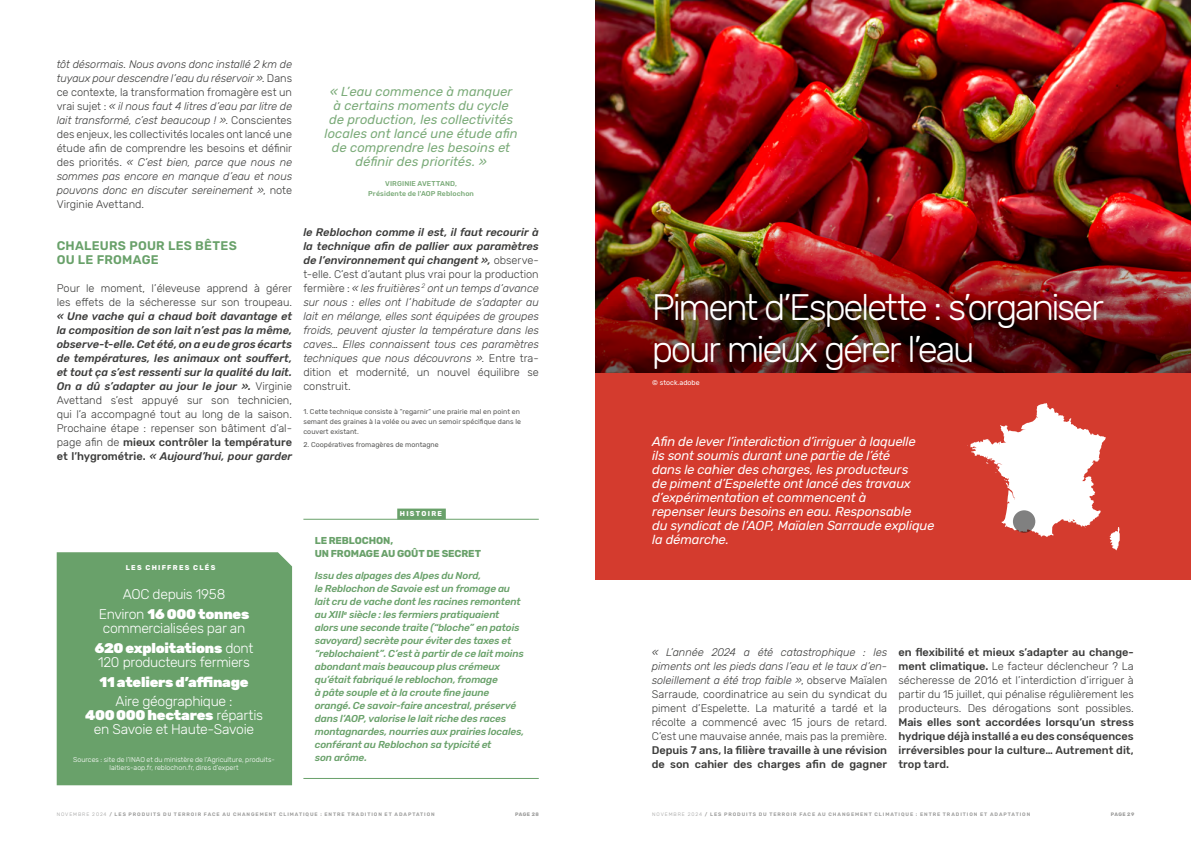
<style>
.page{position:relative;width:1191px;height:842px;background:#fff}
.page>*{position:absolute;margin:0;border:0;box-sizing:border-box;transform-origin:0 0}
.t1{font:300 36.7px/42px "Rubik";letter-spacing:-.065em;color:#fff}
.t2{font:300 14px/19.7px "Rubik";letter-spacing:-.025em;color:#fff;text-align:center}
.t3{font:900 14px "Rubik";letter-spacing:-.02em;color:#fff}
.t4{font:italic 13px/14px "Rubik";letter-spacing:-.015em;color:#fff}
.t5{font:italic 13px/14px "Rubik";letter-spacing:.005em;color:#7aaa78;text-align:center}
.t6{font:600 12.5px/14px "Rubik";letter-spacing:.02em;color:#69a16a}
.t7{font:italic 300 11px/14px "Rubik";letter-spacing:-.005em;color:#3c3c3b;text-align:justify}
.t8{font:300 11px/14px "Rubik";letter-spacing:-.005em;color:#3c3c3b;text-align:justify}
.t9{font:italic 500 11px/14px "Rubik";color:#3c3c3b;text-align:justify}
.t10{font:500 11px/14px "Rubik";color:#3c3c3b}
.t11{font:italic 500 10px/13px "Rubik";letter-spacing:-.015em;color:#69a16a}
.t12{font:700 10px/13px "Rubik";letter-spacing:-.01em;color:#69a16a}
.t13{font:7px/10px "Rubik";letter-spacing:.005em;color:#575756}
.t14{font:300 7px/8px "Rubik";color:#fff;text-align:center}
.t15{font:500 7px/10px "Rubik";letter-spacing:.015em;color:#7aaa78;text-align:center}
.t16{font:700 7px "Rubik";letter-spacing:.18em;color:#fff}
.t17{font:7px "Rubik";letter-spacing:.005em;color:#fff}
.t18{font:600 5px "Rubik";letter-spacing:.185em;color:#9d9d9c}
.t19{font:700 5px "Rubik";letter-spacing:.08em;color:#9d9d9c}
.s1{font-style:normal}
.s2{font-weight:300;font-style:normal}
.s3{font-weight:500}
.s4{font-weight:900}
.s5{font-style:italic}
.s6{font-weight:300}
</style>
<div class="page">
<div style="left:595px;top:373px;width:596px;height:207px;background:#d43b2e"></div>
<img style="left:595px;top:0;width:596px;height:206px">
<img style="left:595px;top:206px;width:596px;height:167px">
<svg style="left:967px;top:403px;width:152px;height:147px"></svg>
<div style="left:397px;top:509px;width:49px;height:11px;background:#69a16a"></div>
<hr style="left:303px;top:519px;width:236px;height:1px;background:#69a16a">
<hr style="left:303px;top:778px;width:236px;height:1px;background:#69a16a">
<div style="left:57px;top:552px;width:235px;height:233px;background:#69a16a"></div>
<svg style="left:1013px;top:510px;width:22px;height:23px"></svg>
<p class="t7" style="left:57px;top:57px;width:237px">tôt désormais. Nous avons donc installé 2 km de tuyaux pour descendre l’eau du réservoir ». <span class="s1">Dans ce contexte, la transformation fromagère est un vrai sujet :</span> « il nous faut 4 litres d’eau par litre de lait transformé, c’est beaucoup ! »<span class="s1">. Conscientes des enjeux, les collectivités locales ont lancé une étude afin de comprendre les besoins et définir des priorités.</span> « C’est bien, parce que nous ne sommes pas encore en manque d’eau et nous pouvons donc en discuter sereinement »<span class="s1">, note Virginie Avettand.</span></p>
<p class="t6" style="left:57px;top:239px;width:182px">CHALEURS POUR LES BÊTES<br>OU LE FROMAGE</p>
<p class="t8" style="left:57px;top:281px;width:237px">Pour le moment, l’éleveuse apprend à gérer les effets de la sécheresse sur son troupeau.</p>
<p class="t9" style="left:57px;top:309px;width:237px">« Une vache qui a chaud boit davantage et la composition de son lait n’est pas la même, observe-t-elle. Cet été, on a eu de gros écarts de températures, les animaux ont souffert, et tout ça s’est ressenti sur la qualité du lait.<br>On a dû s’adapter au jour le jour ». <span class="s2">Virginie Avettand s’est appuyé sur son technicien, qui l’a accompagné tout au long de la saison.<br>Prochaine étape : repenser son bâtiment d’al&shy;page afin de</span> <span class="s1">mieux contrôler la température et l’hygrométrie.</span> « Aujourd’hui, pour garder</p>
<p class="t5" style="left:324px;top:85px;width:195px">« L’eau commence à manquer à certains moments du cycle de production, les collectivités locales ont lancé une étude afin de comprendre les besoins et définir des priorités. »</p>
<p class="t15" style="left:368px;top:179px;width:107px">VIRGINIE AVETTAND,<br>Présidente de l'AOP Reblochon</p>
<p class="t7" style="left:303px;top:225px;width:237px"><span class="s3">le Reblochon comme il est, il faut recourir à la technique afin de pallier aux paramètres de l’environnement qui changent »,</span> <span class="s1">observe&shy;t-elle. C’est d’autant plus vrai pour la production fermière :</span> « les fruitières <sup>2</sup> ont un temps d’avance sur nous : elles ont l’habitude de s’adapter au lait en mélange, elles sont équipées de groupes froids, peuvent ajuster la température dans les caves… Elles connaissent tous ces paramètres techniques que nous découvrons ». <span class="s1">Entre tra&shy;dition et modernité, un nouvel équilibre se construit.</span></p>
<p class="t13" style="left:303px;top:407px;width:219px">1. Cette technique consiste à “regarnir” une prairie mal en point en semant des graines à la volée ou avec un semoir spécifique dans le couvert existant.</p>
<p class="t13" style="left:303px;top:439px;width:137px">2. Coopératives fromagères de montagne</p>
<p class="t16" style="left:126px;top:564px;width:91px">LES CHIFFRES CLÉS</p>
<p class="t2" style="left:99px;top:585px;width:152px">AOC depuis 1958<br>Environ <span class="s4">16 000 tonnes</span></p>
<p class="t2" style="left:95px;top:619px;width:160px">commercialisées par an<br><span class="s4">620 exploitations</span> dont</p>
<p class="t2" style="left:98px;top:652px;width:153px">120 producteurs fermiers</p>
<p class="t3" style="left:100px;top:673px;width:150px">11 ateliers d’affinage</p>
<p class="t2" style="left:85px;top:695px;width:179px;line-height:14px">Aire géographique :<br><span class="s4">400000 hectares</span> répartis en Savoie et Haute-Savoie</p>
<p class="t14" style="left:73px;top:755px;width:203px">Sources : site de l’INAO et du ministère de l’Agriculture, produits&shy;laitiers-aop.fr, reblochon.fr, dires d’expert</p>
<p class="t16" style="left:400px;top:509px;width:44px">HISTOIRE</p>
<p class="t12" style="left:315px;top:535px;width:168px">LE REBLOCHON,<br>UN FROMAGE AU GOÛT DE SECRET</p>
<p class="t11" style="left:315px;top:569px;width:211px">Issu des alpages des Alpes du Nord,<br>le Reblochon de Savoie est un fromage au lait cru de vache dont les racines remontent au XIII<sup>e</sup> siècle : les fermiers pratiquaient alors une seconde traite (“bloche” en patois savoyard) secrète pour éviter des taxes et “reblochaient”. C’est à partir de ce lait moins abondant mais beaucoup plus crémeux qu’était fabriqué le reblochon, fromage<br>à pâte souple et à la croute fine jaune orangé. Ce savoir-faire ancestral, préservé dans l’AOP, valorise le lait riche des races montagnardes, nourries aux prairies locales, conférant au Reblochon sa typicité et<br>son arôme.</p>
<h1 class="t1" style="left:652px;top:287px;width:453px">Piment d’Espelette : s’organiser pour mieux gérer l’eau</h1>
<p class="t17" style="left:652px;top:379px;width:49px">© stock.adobe</p>
<p class="t4" style="left:652px;top:435px;width:284px">Afin de lever l’interdiction d’irriguer à laquelle<br>ils sont soumis durant une partie de l’été<br>dans le cahier des charges, les producteurs<br>de piment d’Espelette ont lancé des travaux d’expérimentation et commencent à<br>repenser leurs besoins en eau. Responsable<br>du syndicat de l’AOP, Maïalen Sarraude explique la démarche.</p>
<p class="t8" style="left:652px;top:645px;width:237px"><span class="s5">« L’année 2024 a été catastrophique : les piments ont les pieds dans l’eau et le taux d’en&shy;soleillement a été trop faible »</span>, observe Maïalen Sarraude, coordinatrice au sein du syndicat du piment d’Espelette. La maturité a tardé et la récolte a commencé avec 15 jours de retard.<br>C’est une mauvaise année, mais pas la première.</p>
<p class="t10" style="left:652px;top:743px;width:237px">Depuis 7 ans, la filière travaille à une révision de son cahier des charges afin de gagner</p>
<p class="t8" style="left:898px;top:645px;width:237px"><span class="s3">en flexibilité et mieux s’adapter au change&shy;ment climatique.</span> Le facteur déclencheur ? La sécheresse de 2016 et l’interdiction d’irriguer à partir du 15 juillet, qui pénalise régulièrement les producteurs. Des dérogations sont possibles.</p>
<p class="t10" style="left:898px;top:715px;width:237px;text-align:justify">Mais elles sont accordées lorsqu’un stress hydrique déjà installé a eu des conséquences irréversibles pour la culture… Autrement dit, trop tard.</p>
<p class="t18" style="left:57px;top:811px;width:379px"><span class="s6">NOVEMBRE 2024</span> / LES PRODUITS DU TERROIR FACE AU CHANGEMENT CLIMATIQUE : ENTRE TRADITION ET ADAPTATION</p>
<p class="t19" style="left:515px;top:811px;width:25px">PAGE 28</p>
<p class="t18" style="left:652px;top:811px;width:379px"><span class="s6">NOVEMBRE 2024</span> / LES PRODUITS DU TERROIR FACE AU CHANGEMENT CLIMATIQUE : ENTRE TRADITION ET ADAPTATION</p>
<p class="t19" style="left:1110px;top:811px;width:25px">PAGE 29</p>
</div>
